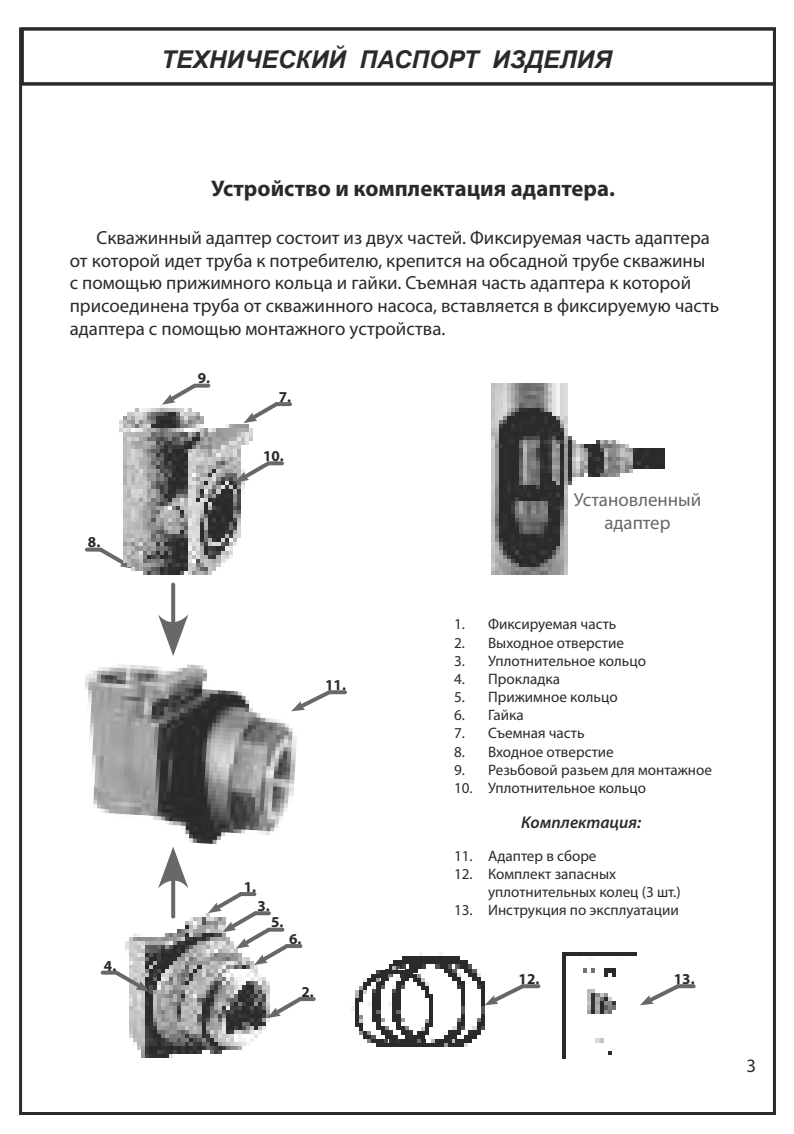
<style>
.page{position:relative;width:794px;height:1134px;background:#fff}
.page>*{position:absolute;margin:0;border:0;box-sizing:border-box;transform-origin:0 0}
.t1{font:italic 700 24.4px "Arial";color:#2c292a}
.t2{font:700 22.8px "Myriad Pro";color:#2c292a}
.t3{font:18.8px/22.8px "Myriad Pro";color:#2c292a}
.t4{font:18.8px/22.8px "Myriad Pro";color:#66686a;text-align:center}
.t5{font:italic 600 17.2px "Myriad Pro";color:#2c292a}
.t6{font:15.2px/18px "Myriad Pro";color:#2c292a}
.t7{font:700 15.2px "Myriad Pro";color:#2c292a}
</style>
<div class="page">
<img style="left:563px;top:952px;width:73px;height:106px">
<div style="left:21px;top:27px;width:755px;height:58px;border:3px solid #2c292a"></div>
<svg style="left:484px;top:981px;width:44px;height:25px"></svg>
<svg style="left:522px;top:984px;width:16px;height:4px"></svg>
<svg style="left:640px;top:984px;width:43px;height:22px"></svg>
<svg style="left:678px;top:984px;width:15px;height:4px"></svg>
<img style="left:125px;top:913px;width:145px;height:144px">
<svg style="left:267px;top:994px;width:38px;height:24px"></svg>
<hr style="left:300px;top:997px;width:14px;height:4px;background:#66686a">
<svg style="left:208px;top:892px;width:80px;height:73px"></svg>
<hr style="left:287px;top:944px;width:13px;height:4px;background:#66686a">
<svg style="left:111px;top:967px;width:38px;height:25px"></svg>
<svg style="left:103px;top:971px;width:13px;height:4px"></svg>
<svg style="left:252px;top:402px;width:30px;height:20px"></svg>
<svg style="left:276px;top:402px;width:14px;height:4px"></svg>
<svg style="left:95px;top:547px;width:25px;height:16px"></svg>
<svg style="left:87px;top:548px;width:13px;height:4px"></svg>
<svg style="left:162px;top:383px;width:38px;height:22px"></svg>
<svg style="left:195px;top:384px;width:13px;height:4px"></svg>
<img style="left:120px;top:405px;width:132px;height:170px">
<svg style="left:235px;top:458px;width:39px;height:25px"></svg>
<svg style="left:268px;top:461px;width:14px;height:4px"></svg>
<img style="left:464px;top:960px;width:20px;height:87px">
<img style="left:389px;top:952px;width:75px;height:95px">
<img style="left:351px;top:967px;width:81px;height:80px">
<svg style="left:301px;top:690px;width:33px;height:21px"></svg>
<svg style="left:329px;top:690px;width:16px;height:4px"></svg>
<img style="left:491px;top:383px;width:173px;height:192px">
<svg style="left:171px;top:888px;width:4px;height:28px"></svg>
<svg style="left:158px;top:849px;width:30px;height:39px"></svg>
<svg style="left:171px;top:584px;width:4px;height:30px"></svg>
<svg style="left:158px;top:614px;width:30px;height:42px"></svg>
<img style="left:85px;top:664px;width:216px;height:185px">
<p class="t1" style="left:161px;top:43px;width:452px">ТЕХНИЧЕСКИЙ ПАСПОРТ ИЗДЕЛИЯ</p>
<p class="t2" style="left:211px;top:180px;width:405px">Устройство и комплектация адаптера.</p>
<p class="t3" style="left:70px;top:228px;width:651px;text-indent:27px">Скважинный адаптер состоит из двух частей. Фиксируемая часть адаптера от которой идет труба к потребителю, крепится на обсадной трубе скважины<br>с помощью прижимного кольца и гайки. Съемная часть адаптера к которой присоединена труба от скважинного насоса, вставляется в фиксируемую часть адаптера с помощью монтажного устройства.</p>
<p class="t7" style="left:88px;top:536px;width:14px">8.</p>
<p class="t7" style="left:198px;top:373px;width:14px">9.</p>
<p class="t7" style="left:279px;top:391px;width:14px">7.</p>
<p class="t7" style="left:263px;top:450px;width:22px">10.</p>
<p class="t4" style="left:574px;top:490px;width:129px">Установленный адаптер</p>
<p class="t7" style="left:104px;top:960px;width:14px">4.</p>
<p class="t7" style="left:325px;top:679px;width:22px">11.</p>
<p class="t7" style="left:244px;top:881px;width:14px">1.</p>
<p class="t7" style="left:257px;top:900px;width:14px">3.</p>
<p class="t7" style="left:271px;top:917px;width:14px">5.</p>
<p class="t7" style="left:289px;top:933px;width:14px">6.</p>
<p class="t7" style="left:301px;top:986px;width:14px">2.</p>
<p class="t6" style="left:454px;top:617px;width:164px">1. Фиксируемая часть</p>
<p class="t6" style="left:454px;top:635px;width:171px">2. Выходное отверстие</p>
<p class="t6" style="left:454px;top:653px;width:193px">3. Уплотнительное кольцо</p>
<p class="t6" style="left:454px;top:671px;width:107px">4. Прокладка</p>
<p class="t6" style="left:454px;top:689px;width:165px">5. Прижимное кольцо</p>
<p class="t6" style="left:454px;top:707px;width:71px">6. Гайка</p>
<p class="t6" style="left:454px;top:726px;width:132px">7. Съемная часть</p>
<p class="t6" style="left:454px;top:744px;width:161px">8. Входное отверстие</p>
<p class="t6" style="left:454px;top:762px;width:259px">9. Резьбовой разьем для монтажное</p>
<p class="t6" style="left:454px;top:780px;width:193px">10. Уплотнительное кольцо</p>
<p class="t5" style="left:521px;top:816px;width:121px">Комплектация:</p>
<p class="t6" style="left:454px;top:848px;width:144px">11. Адаптер в сборе</p>
<p class="t6" style="left:488px;top:866px;width:194px;text-indent:-34px">12. Комплект запасных уплотнительных колец (3 шт.)</p>
<p class="t6" style="left:454px;top:902px;width:226px">13. Инструкция по эксплуатации</p>
<p class="t7" style="left:518px;top:973px;width:22px">12.</p>
<p class="t7" style="left:674px;top:973px;width:22px">13.</p>
<p class="t3" style="left:746px;top:1056px;width:11px">3</p>
</div>
